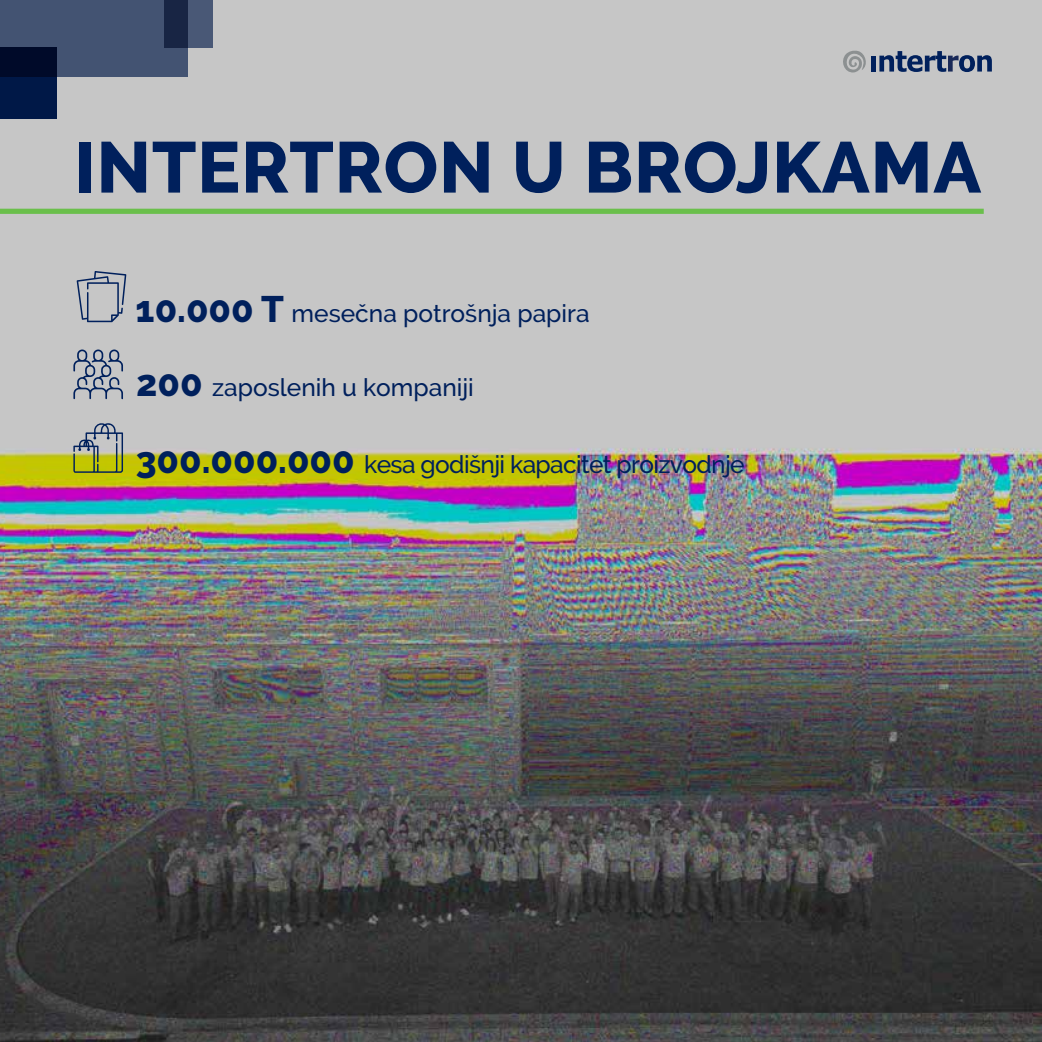
<style>
.page{position:relative;width:1042px;height:1042px;background:#fff}
.page>*{position:absolute;margin:0;border:0;box-sizing:border-box;transform-origin:0 0}
.t1{font:800 71.75px "Raleway";letter-spacing:.01em;color:#00205c}
.t2{font:500 24.5px "Raleway";color:#00205c}
.t3{font:500 24.5px "Raleway";letter-spacing:-.025em;color:#00205c}
.s1{font-weight:800;font-size:36.75px}
</style>
<div class="page">
<img style="left:0;top:0;width:1042px;height:1042px">
<svg style="left:840px;top:50px;width:29px;height:23px"></svg>
<svg style="left:879px;top:51px;width:113px;height:21px;background:#687793"></svg>
<div style="left:871px;top:56px;width:5px;height:16px;background:#00205c"></div>
<div style="left:0;top:209px;width:984px;height:5px;background:#6abf4b"></div>
<svg style="left:73px;top:349px;width:50px;height:50px;background:#969eac"></svg>
<svg style="left:73px;top:422px;width:50px;height:51px;background:#9ba377"></svg>
<svg style="left:77px;top:271px;width:49px;height:51px;background:#a3a8b3"></svg>
<div style="left:0;top:0;width:188px;height:77px;background:#435372"></div>
<svg style="left:0;top:47px;width:57px;height:72px;background:#00123a"></svg>
<svg style="left:164px;top:0;width:48px;height:48px;background:#303e5d"></svg>
<h1 class="t1" style="left:74px;top:127px;width:908px">INTERTRON U BROJKAMA</h1>
<p class="t2" style="left:136px;top:299px;width:455px"><span class="s1">10.000 T</span> mesečna potrošnja papira</p>
<p class="t2" style="left:136px;top:373px;width:339px"><span class="s1">200</span> zaposlenih u kompaniji</p>
<p class="t3" style="left:136px;top:450px;width:610px"><span class="s1">300.000.000</span> kesa godišnji kapacitet proizvodnje</p>
</div>
